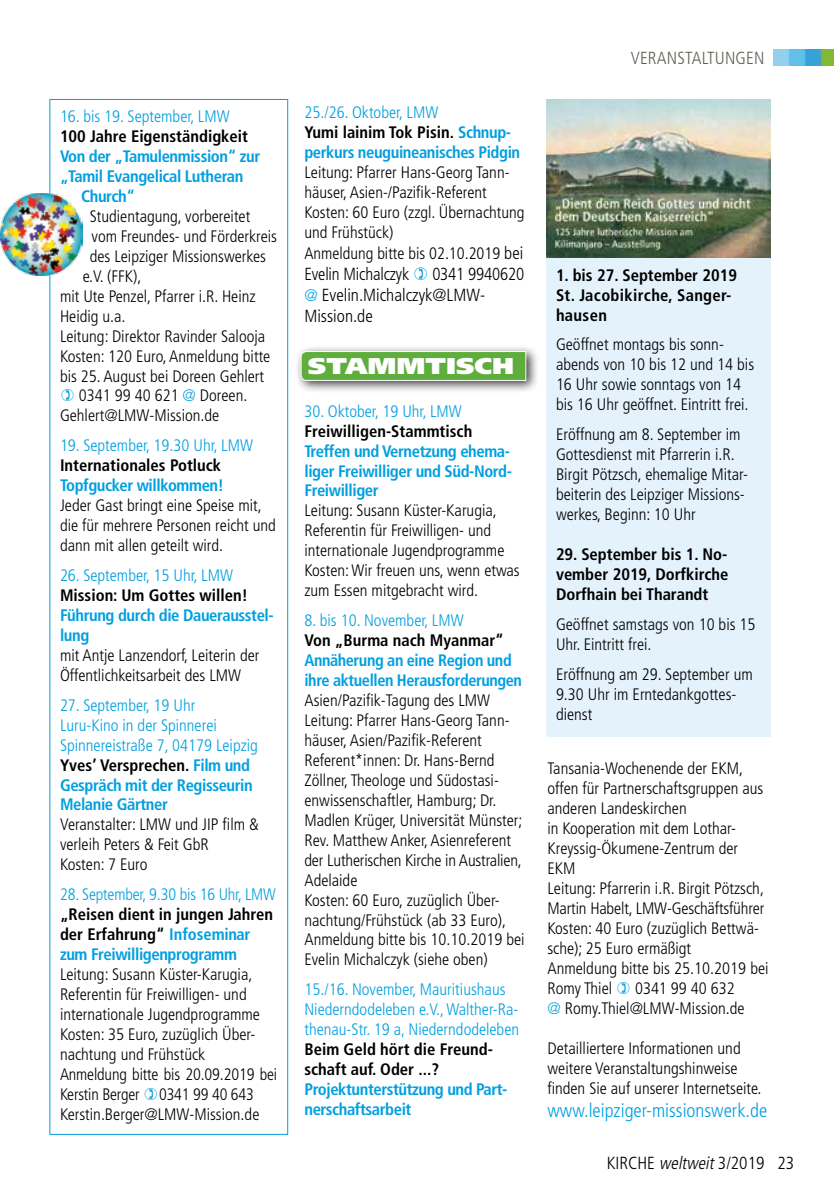
<style>
.page{position:relative;width:834px;height:1191px;background:#fff}
.page>*{position:absolute;margin:0;border:0;box-sizing:border-box;transform-origin:0 0}
.t1{font:900 22.75px "Frutiger";color:#fff;scale:1.19 1}
.t2{font:300 condensed 19.25px "Frutiger";color:#009fe0}
.t3{font:300 condensed 17.5px/21px "Frutiger";color:#000}
.t4{font:300 condensed 17.5px "Frutiger";letter-spacing:.01em;color:#625f57}
.t5{font:300 condensed 16.62px/19.9px "Frutiger";color:#000}
.t6{font:300 condensed 16.62px/19.9px "Frutiger";color:#009fe0}
.t7{font:700 condensed 16.62px/19.9px "Frutiger";letter-spacing:-.025em;color:#009fe0}
.t8{font:700 condensed 16.62px/19.9px "Frutiger";color:#000}
.t9{font:700 condensed 16.62px/19.9px "Frutiger";letter-spacing:.02em;color:#000}
.s1{color:#009fe0}
.s2{font-weight:700;color:#000}
.s3{font-weight:700}
.s4{font-weight:300}
.s5{color:#000}
.s6{font-size:17.5px}
.s7{font-size:16.62px;color:#009fe0}
.s8{font-style:italic}
</style>
<div class="page">
<img style="left:773px;top:50px;width:60px;height:15px">
<img style="left:546px;top:99px;width:224px;height:159px">
<div style="left:546px;top:258px;width:224px;height:479px;background:#e3f2fb"></div>
<img style="left:0;top:193px;width:83px;height:83px">
<div style="left:294px;top:345px;width:245px;height:49px;background:#000;opacity:.75"></div>
<svg style="left:300px;top:351px;width:226px;height:30px"></svg>
<div style="left:308px;top:356px;width:213px;height:20px;background:#5ead3d"></div>
<p class="t6" style="left:60px;top:107px;width:171px">16. bis 19. September, LMW</p>
<p class="t8" style="left:60px;top:126px;width:189px">100 Jahre Eigenständigkeit</p>
<p class="t7" style="left:60px;top:146px;width:202px">Von der „Tamulenmission“ zur</p>
<p class="t7" style="left:60px;top:166px;width:185px">„Tamil Evangelical Lutheran</p>
<p class="t7" style="left:81px;top:186px;width:56px">Church“</p>
<p class="t5" style="left:90px;top:206px;width:162px">Studientagung, vorbereitet</p>
<p class="t5" style="left:91px;top:226px;width:187px">vom Freundes- und Förderkreis</p>
<p class="t5" style="left:90px;top:246px;width:178px">des Leipziger Missionswerkes</p>
<p class="t5" style="left:83px;top:266px;width:60px">e.V. (FFK),</p>
<p class="t5" style="left:60px;top:286px;width:197px">mit Ute Penzel, Pfarrer i.R. Heinz</p>
<p class="t5" style="left:60px;top:306px;width:67px">Heidig u.a.</p>
<p class="t5" style="left:60px;top:326px;width:207px">Leitung: Direktor Ravinder Salooja</p>
<p class="t5" style="left:60px;top:346px;width:212px">Kosten: 120 Euro, Anmeldung bitte</p>
<p class="t5" style="left:60px;top:366px;width:206px">bis 25. August bei Doreen Gehlert</p>
<p class="t5" style="left:79px;top:386px;width:170px">0341 99 40 621 <span class="s1">@</span> Doreen.</p>
<p class="t5" style="left:60px;top:406px;width:161px">Gehlert@LMW-Mission.de</p>
<p class="t6" style="left:60px;top:436px;width:194px">19. September, 19.30 U hr, LMW</p>
<p class="t8" style="left:60px;top:455px;width:163px">Internationales Potluck</p>
<p class="t7" style="left:60px;top:475px;width:165px">Topfgucker willkommen!</p>
<p class="t5" style="left:60px;top:496px;width:217px">Jeder Gast bringt eine Speise mit, die für mehrere Personen reicht und dann mit allen geteilt wird.</p>
<p class="t6" style="left:60px;top:565px;width:174px">26. September, 15 U hr, LMW</p>
<p class="t8" style="left:60px;top:585px;width:189px">Mission: Um Gottes willen!</p>
<p class="t7" style="left:60px;top:605px;width:215px">Führung durch die Dauerausstel&shy;lung</p>
<p class="t5" style="left:60px;top:645px;width:201px">mit Antje Lanzendorf, Leiterin der<br>Öffentlichkeitsarbeit des LMW</p>
<p class="t6" style="left:60px;top:695px;width:199px">27. September, 19 U hr<br>Luru-Kino in der Spinnerei<br>Spinnereistraße 7, 04179 Leipzig<br><span class="s2">Yves’ Versprechen.</span> <span class="s3">Film und<br>Gespräch mit der Regisseurin<br>Melanie Gärtner</span></p>
<p class="t5" style="left:60px;top:815px;width:200px">Veranstalter: LMW und JIP film &amp; verleih Peters &amp; Feit GbR<br>Kosten: 7 Euro</p>
<p class="t6" style="left:60px;top:884px;width:217px">28. September, 9.30 bis 16 U hr, LMW</p>
<p class="t8" style="left:60px;top:904px;width:214px">„Reisen dient in jungen Jahren der Erfahrung“ <span class="s1">Infoseminar zum Freiwilligenprogramm</span></p>
<p class="t5" style="left:60px;top:964px;width:219px">Leitung: Susann Küster-Karugia,<br>Referentin für Freiwilligen- und internationale Jugendprogramme<br>Kosten: 35 Euro, zuzüglich Über&shy;nachtung und Frühstück<br>Anmeldung bitte bis 20.09.2019 bei<br>Kerstin Berger 0341 99 40 643<br>Kerstin.Berger@LMW-Mission.de</p>
<p class="t7" style="left:304px;top:102px;width:217px"><span class="s4">25./26. Oktober, LMW<br></span><span class="s5">Yumi lainim Tok Pisin.</span> Schnup&shy;perkurs neuguineanisches Pidgin</p>
<p class="t5" style="left:304px;top:162px;width:222px">Leitung: Pfarrer Hans-Georg Tann&shy;häuser, Asien-/Pazifik-Referent<br>Kosten: 60 Euro (zzgl. Übernachtung und Frühstück)<br>Anmeldung bitte bis 02.10.2019 <span class="s6">bei</span></p>
<p class="t3" style="left:304px;top:263px;width:106px">Evelin Michalczyk</p>
<p class="t3" style="left:304px;top:263px;width:221px;text-indent:128px">0341 9940620 <span class="s7">@</span> Evelin.Michalczyk@LMW-<br>Mission.de</p>
<h1 class="t1" style="left:308px;top:352px;width:175px">STAMMTISCH</h1>
<p class="t6" style="left:304px;top:401px;width:158px">30. Oktober, 19 U hr, LMW</p>
<p class="t8" style="left:304px;top:421px;width:169px">Freiwilligen-Stammtisch</p>
<p class="t7" style="left:304px;top:441px;width:209px;text-align:justify">Treffen und Vernetzung ehema&shy;liger Freiwilliger und Süd-Nord-Freiwilliger</p>
<p class="t5" style="left:304px;top:501px;width:217px">Leitung: Susann Küster-Karugia, Referentin für Freiwilligen- und internationale Jugendprogramme Kosten: Wir freuen uns, wenn etwas zum Essen mitgebracht wird.</p>
<p class="t6" style="left:304px;top:610px;width:160px">8. bis 10. November, LMW</p>
<p class="t8" style="left:304px;top:630px;width:201px">Von „Burma nach Myanmar“</p>
<p class="t7" style="left:304px;top:650px;width:219px">Annäherung an eine Region und ihre aktuellen Herausforderungen</p>
<p class="t5" style="left:304px;top:690px;width:221px">Asien/Pazifik-Tagung des LMW<br>Leitung: Pfarrer Hans-Georg Tann&shy;häuser, Asien/Pazifik-Referent<br>Referent*innen: Dr. Hans-Bernd<br>Zöllner, Theologe und Südostasi&shy;enwissenschaftler, Hamburg; Dr.<br>Madlen Krüger, U niversität Münster;<br>Rev. Matthew Anker, Asienreferent der Lutherischen Kirche in Australien,<br>Adelaide<br>Kosten: 60 Euro, zuzüglich Über&shy;nachtung/Frühstück (ab 33 Euro),<br>Anmeldung bitte bis 10.10.2019 bei<br>Evelin Michalczyk (siehe oben)</p>
<p class="t6" style="left:304px;top:979px;width:216px">15./16. November, Mauritiushaus<br>N iederndodeleben e.V., Walther-Ra&shy;thenau-Str. 19 a, N iederndodeleben</p>
<p class="t8" style="left:304px;top:1039px;width:190px">Beim Geld hört die Freund&shy;schaft auf. Oder ...?</p>
<p class="t7" style="left:304px;top:1079px;width:204px">Projektunterstützung und Part&shy;nerschaftsarbeit</p>
<p class="t4" style="left:630px;top:48px;width:135px">Veranstaltungen</p>
<p class="t9" style="left:556px;top:265px;width:182px">1. bis 27. September 2019<br>St. Jacobikirche, Sanger&shy;hausen</p>
<p class="t5" style="left:556px;top:335px;width:200px">Geöffnet montags bis sonn&shy;abends von 10 bis 12 und 14 bis<br>16 U hr sowie sonntags von 14 bis 16 U hr geöffnet. Eintritt frei.</p>
<p class="t5" style="left:556px;top:425px;width:193px">Eröffnung am 8. September im<br>Gottesdienst mit Pfarrerin i.R.<br>Birgit Pötzsch, ehemalige Mitar&shy;beiterin des Leipziger Missions&shy;werkes, Beginn: 10 U hr</p>
<p class="t8" style="left:556px;top:544px;width:174px;text-align:justify">29. September bis 1. No&shy;vember 2019, Dorfkirche Dorfhain bei Tharandt</p>
<p class="t5" style="left:556px;top:614px;width:201px">Geöffnet samstags von 10 bis 15<br>U hr. Eintritt frei.</p>
<p class="t5" style="left:556px;top:664px;width:198px">Eröffnung am 29. September um<br>9.30 U hr im Erntedankgottes&shy;dienst</p>
<p class="t5" style="left:547px;top:759px;width:222px">Tansania-Wochenende der EKM, offen für Partnerschaftsgruppen aus anderen Landeskirchen<br>in Kooperation mit dem Lothar-<br>Kreyssig-Ökumene-Zentrum der<br>EK M<br>Leitung: Pfarrerin i.R. Birgit Pötzsch,<br>Martin Habelt, LMW-Geschäftsführer<br>Kosten: 40 Euro (zuzüglich Bettwä&shy;sche); 25 Euro ermäßigt<br>Anmeldung bitte bis 25.10.2019 bei<br>Romy Thiel</p>
<p class="t5" style="left:547px;top:978px;width:199px;text-indent:87px">0341 99 40 632 <span class="s1">@</span> Romy.Thiel@LMW-Mission.de</p>
<p class="t5" style="left:547px;top:1038px;width:215px">Detailliertere I nformationen und weitere Veranstaltungshinweise finden Sie auf unserer I nternetseite.</p>
<p class="t2" style="left:547px;top:1099px;width:221px">www.leipziger-missionswerk.de</p>
<p class="t3" style="left:606px;top:1153px;width:189px">KIRCHE <span class="s8">weltweit</span>3/2019 23</p>
</div>
